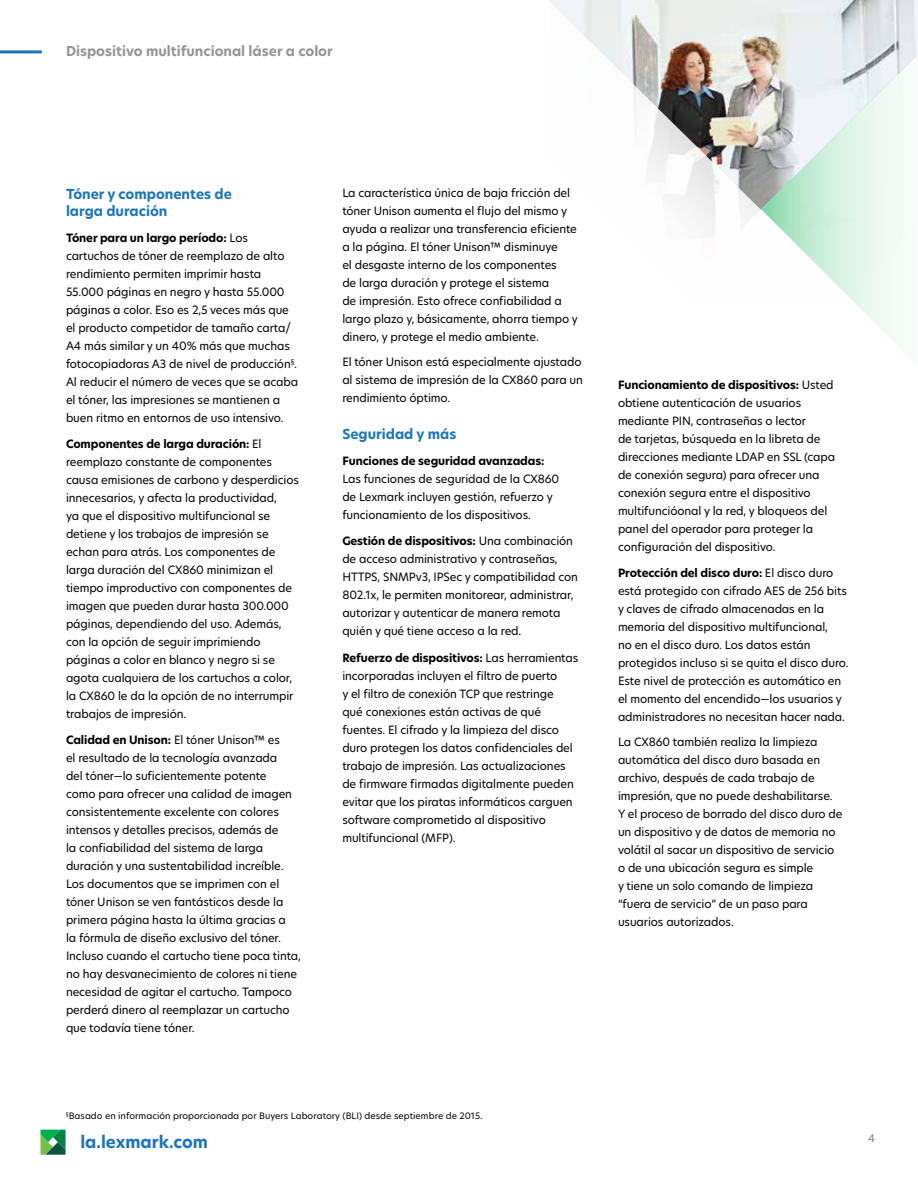
<style>
.page{position:relative;width:918px;height:1188px;background:#fff}
.page>*{position:absolute;margin:0;border:0;box-sizing:border-box;transform-origin:0 0}
.t1{font:700 16.5px "TP Hero";color:#1c75bc}
.t2{font:700 13.5px/16.5px "TP Hero";color:#1c75bc}
.t3{font:700 13.5px "TP Hero";color:#939598}
.t4{font:11.25px/18px "TP Hero";letter-spacing:-.01em;color:#000}
.t5{font:700 11.25px "TP Hero";letter-spacing:-.01em;color:#000}
.t6{font:10.5px "TP Hero";color:#7e7e85}
.t7{font:8.7px "TP Hero";color:#000}
.s1{font-weight:700}
</style>
<div class="page">
<hr style="left:0;top:50px;width:42px;height:3px;background:#1c75bc">
<svg style="left:40px;top:1130px;width:26px;height:25px"></svg>
<svg style="left:549px;top:0;width:369px;height:237px"></svg>
<svg style="left:761px;top:39px;width:157px;height:310px"></svg>
<p class="t3" style="left:66px;top:42px;width:268px">Dispositivo multifuncional láser a color</p>
<p class="t2" style="left:66px;top:186px;width:168px">Tóner y componentes de larga duración</p>
<p class="t4" style="left:66px;top:229px;width:234px"><span class="s1">Tóner para un largo período:</span> Los cartuchos de tóner de reemplazo de alto rendimiento permiten imprimir hasta 55.000 páginas en negro y hasta 55.000 páginas a color. Eso es 2,5 veces más que el producto competidor de tamaño carta/ A4 más similar y un 40% más que muchas fotocopiadoras A3 de nivel de producción<sup>§</sup>.<br>Al reducir el número de veces que se acaba el tóner, las impresiones se mantienen a buen ritmo en entornos de uso intensivo.</p>
<p class="t4" style="left:66px;top:435px;width:235px"><span class="s1">Componentes de larga duración:</span> El reemplazo constante de componentes causa emisiones de carbono y desperdicios innecesarios, y afecta la productividad,<br>ya que el dispositivo multifuncional se detiene y los trabajos de impresión se echan para atrás. Los componentes de larga duración del CX860 minimizan el tiempo improductivo con componentes de imagen que pueden durar hasta 300.000 páginas, dependiendo del uso. Además, con la opción de seguir imprimiendo páginas a color en blanco y negro si se agota cualquiera de los cartuchos a color, la CX860 le da la opción de no interrumpir trabajos de impresión.</p>
<p class="t4" style="left:66px;top:731px;width:237px"><span class="s1">Calidad en Unison:</span> El tóner Unison™ es<br>el resultado de la tecnología avanzada<br>del tóner—lo suficientemente potente<br>como para ofrecer una calidad de imagen consistentemente excelente con colores intensos y detalles precisos, además de<br>la confiabilidad del sistema de larga duración y una sustentabilidad increíble.<br>Los documentos que se imprimen con el tóner Unison se ven fantásticos desde la primera página hasta la última gracias a<br>la fórmula de diseño exclusivo del tóner.<br>Incluso cuando el cartucho tiene poca tinta, no hay desvanecimiento de colores ni tiene necesidad de agitar el cartucho. Tampoco perderá dinero al reemplazar un cartucho que todavía tiene tóner.</p>
<p class="t4" style="left:342px;top:184px;width:237px">La característica única de baja fricción del tóner Unison aumenta el flujo del mismo y ayuda a realizar una transferencia eficiente a la página. El tóner Unison™ disminuye<br>el desgaste interno de los componentes<br>de larga duración y protege el sistema<br>de impresión. Esto ofrece confiabilidad a largo plazo y, básicamente, ahorra tiempo y dinero, y protege el medio ambiente.</p>
<p class="t4" style="left:342px;top:353px;width:242px">El tóner Unison está especialmente ajustado al sistema de impresión de la CX860 para un rendimiento óptimo.</p>
<p class="t2" style="left:342px;top:426px;width:116px">Seguridad y más</p>
<p class="t5" style="left:342px;top:453px;width:204px">Funciones de seguridad avanzadas:</p>
<p class="t4" style="left:342px;top:470px;width:218px">Las funciones de seguridad de la CX860 de Lexmark incluyen gestión, refuerzo y funcionamiento de los dispositivos.</p>
<p class="t4" style="left:342px;top:532px;width:237px"><span class="s1">Gestión de dispositivos:</span> Una combinación de acceso administrativo y contraseñas, HTTPS, SNMPv3, IPSec y compatibilidad con 802.1x, le permiten monitorear, administrar, autorizar y autenticar de manera remota quién y qué tiene acceso a la red.</p>
<p class="t4" style="left:342px;top:648px;width:238px"><span class="s1">Refuerzo de dispositivos:</span> Las herramientas incorporadas incluyen el filtro de puerto<br>y el filtro de conexión TCP que restringe<br>qué conexiones están activas de qué fuentes. El cifrado y la limpieza del disco duro protegen los datos confidenciales del trabajo de impresión. Las actualizaciones de firmware firmadas digitalmente pueden evitar que los piratas informáticos carguen software comprometido al dispositivo multifuncional (MFP).</p>
<p class="t7" style="left:66px;top:1110px;width:418px"><sup>§</sup>Basado en información proporcionada por Buyers Laboratory (BLI) desde septiembre de 2015.</p>
<h1 class="t1" style="left:80px;top:1131px;width:129px">la.lexmark.com</h1>
<p class="t4" style="left:618px;top:375px;width:219px"><span class="s1">Funcionamiento de dispositivos:</span> Usted obtiene autenticación de usuarios mediante PIN, contraseñas o lector<br>de tarjetas, búsqueda en la libreta de direcciones mediante LDAP en SSL (capa de conexión segura) para ofrecer una conexión segura entre el dispositivo multifuncióonal y la red, y bloqueos del panel del operador para proteger la configuración del dispositivo.</p>
<p class="t4" style="left:618px;top:563px;width:232px"><span class="s1">Protección del disco duro:</span> El disco duro está protegido con cifrado AES de 256 bits y claves de cifrado almacenadas en la memoria del dispositivo multifuncional,<br>no en el disco duro. Los datos están protegidos incluso si se quita el disco duro.<br>Este nivel de protección es automático en el momento del encendido—los usuarios y administradores no necesitan hacer nada.</p>
<p class="t4" style="left:618px;top:732px;width:226px">La CX860 también realiza la limpieza automática del disco duro basada en archivo, después de cada trabajo de impresión, que no puede deshabilitarse.<br>Y el proceso de borrado del disco duro de un dispositivo y de datos de memoria no volátil al sacar un dispositivo de servicio o de una ubicación segura es simple<br>y tiene un solo comando de limpieza “fuera de servicio” de un paso para usuarios autorizados.</p>
<p class="t6" style="left:868px;top:1131px;width:8px">4</p>
</div>
